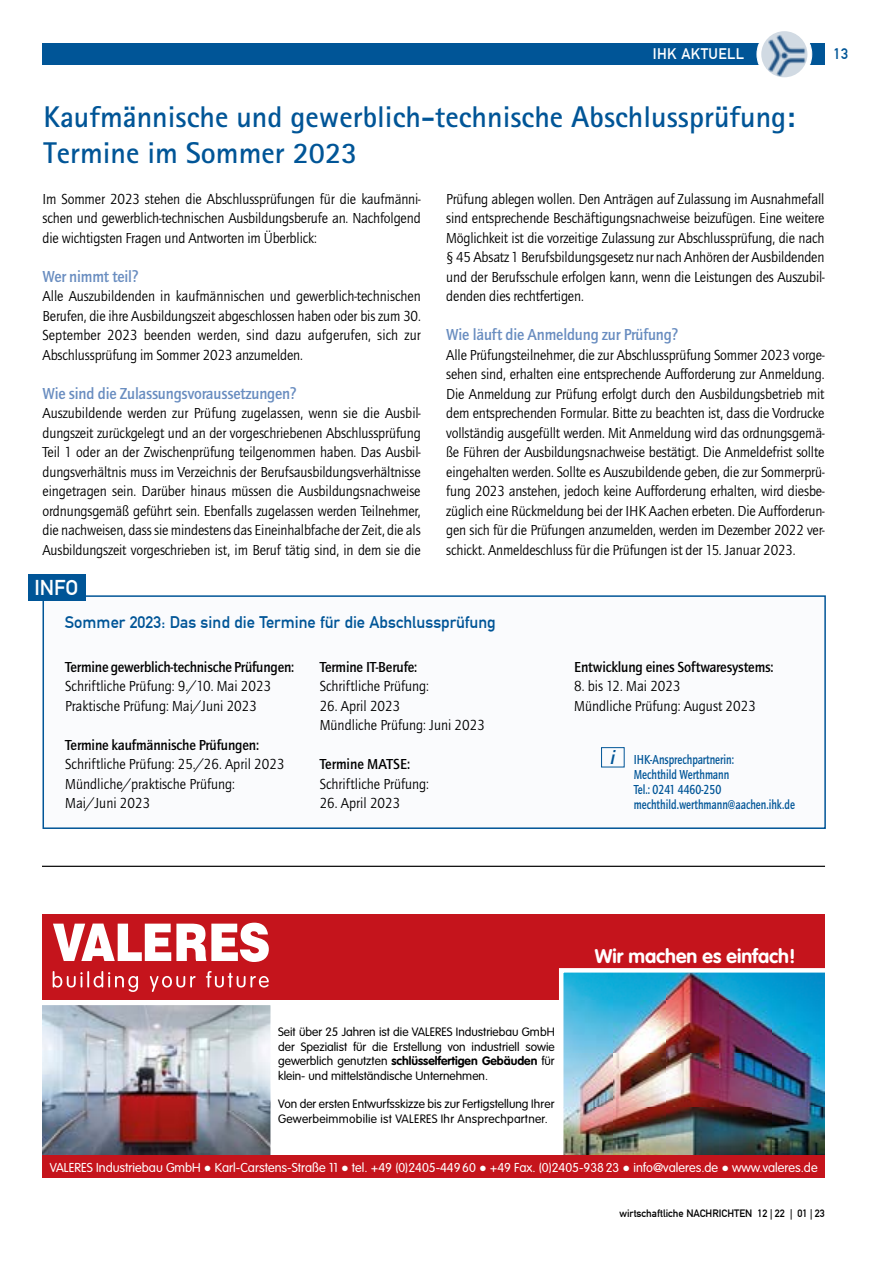
<style>
.page{position:relative;width:893px;height:1263px;background:#fff}
.page>*{position:absolute;margin:0;border:0;box-sizing:border-box;transform-origin:0 0}
.Headline_klein_blau{font:700 30px/36px "Rotis Sans Serif Std";color:#005597}
.Info{font:21px "DIN1451 Com Mittelschrift";color:#fff}
.Grafik{font:700 19.5px "VAG Rounded Std";color:#fff}
.Logo_Info{font:italic 500 19.5px "Quay Sans ITC Std";color:#005597}
.Zwischentitel{font:500 16.5px "Quay Sans ITC Std";letter-spacing:-.01em;color:#698dc0;scale:.95 1}
.Info_Headline{font:16.5px "DIN1451 Com Mittelschrift";color:#005597}
.Grundtext_Inhalt{font:15px/19.5px "Quay Sans ITC Std";letter-spacing:-.01em;color:#000;text-align:justify;scale:.95 1}
.Grundtext_Inhalt-2{font:500 15px "Quay Sans ITC Std";letter-spacing:-.01em;color:#000;scale:.95 1}
.t1{font:15px "DIN1451 Com Mittelschrift";letter-spacing:.025em;color:#fff}
.t2{font:15px "DIN1451 Com Mittelschrift";color:#005597}
.Info_Internetadresse{font:500 13.5px "Quay Sans ITC Std";color:#005597;scale:.8 1}
.Grafik-2{font:300 12.75px "VAG Rounded Std";color:#fff}
.Grafik-3{font:300 12px/14.4px "VAG Rounded Std";color:#000;text-align:justify}
.Grafik-4{font:300 12px/14.4px "VAG Rounded Std";letter-spacing:.02em;color:#000}
.t3{font:10.5px "DIN1451 Com Mittelschrift";color:#000}
.s1{font-weight:700}
.s2{font-family:"Arial Narrow";font-weight:400}
</style>
<div class="page">
<div style="left:43px;top:43px;width:782px;height:22px;background:#005597"></div>
<div style="left:757px;top:27px;width:55px;height:55px;background:#fff;border-radius:50%"></div>
<div style="left:756px;top:26px;width:56px;height:56px;border:1px solid #fff;border-radius:50%"></div>
<img style="left:761px;top:31px;width:46px;height:46px;border-radius:23px">
<div style="left:43px;top:596px;width:782px;height:232px;background:#fafbfd"></div>
<div style="left:601px;top:747px;width:24px;height:20px;border:1px solid #005597"></div>
<div style="left:43px;top:595px;width:783px;height:234px;border:2px solid #005597"></div>
<div style="left:29px;top:574px;width:57px;height:27px;background:#005597"></div>
<hr style="left:42px;top:866px;width:783px;height:1px;background:#000">
<div style="left:43px;top:914px;width:782px;height:86px;background:#c5141c"></div>
<img style="left:559px;top:968px;width:266px;height:187px">
<img style="left:43px;top:1005px;width:228px;height:150px">
<div style="left:43px;top:1155px;width:782px;height:23px;background:#c5141c"></div>
<svg style="left:53px;top:923px;width:216px;height:69px"></svg>
<p class="t1" style="left:653px;top:45px;width:93px">IHK AKTUELL</p>
<p class="t2" style="left:833px;top:45px;width:16px">13</p>
<h1 class="Headline_klein_blau" style="left:43px;top:99px;width:753px">Kaufmännische und gewerblich-technische Abschlussprüfung:<br>Termine im Sommer 2023</h1>
<p class="Grundtext_Inhalt" style="left:43px;top:189px;width:400px">Im Sommer 2023 stehen die Abschlussprüfungen für die kaufmänni&shy;schen und gewerblich-technischen Ausbildungsberufe an. Nachfolgend die wichtigsten Fragen und Antworten im Überblick:</p>
<p class="Zwischentitel" style="left:43px;top:267px;width:102px">Wer nimmt teil?</p>
<p class="Grundtext_Inhalt" style="left:43px;top:287px;width:400px">Alle Auszubildenden in kaufmännischen und gewerblich-technischen Berufen, die ihre Ausbildungszeit abgeschlossen haben oder bis zum 30.<br>September 2023 beenden werden, sind dazu aufgerufen, sich zur Abschlussprüfung im Sommer 2023 anzumelden.</p>
<p class="Zwischentitel" style="left:43px;top:384px;width:269px">Wie sind die Zulassungsvoraussetzungen?</p>
<p class="Grundtext_Inhalt" style="left:43px;top:404px;width:400px">Auszubildende werden zur Prüfung zugelassen, wenn sie die Ausbil&shy;dungszeit zurückgelegt und an der vorgeschriebenen Abschlussprüfung Teil 1 oder an der Zwischenprüfung teilgenommen haben. Das Ausbil&shy;dungsverhältnis muss im Verzeichnis der Berufsausbildungsverhältnisse eingetragen sein. Darüber hinaus müssen die Ausbildungsnachweise ordnungsgemäß geführt sein. Ebenfalls zugelassen werden Teilnehmer, die nachweisen, dass sie mindestens das Eineinhalbfache der Zeit, die als Ausbildungszeit vorgeschrieben ist, im Beruf tätig sind, in dem sie die</p>
<p class="Grundtext_Inhalt" style="left:446px;top:189px;width:400px">Prüfung ablegen wollen. Den Anträgen auf Zulassung im Ausnahmefall sind entsprechende Beschäftigungsnachweise beizufügen. Eine weitere Möglichkeit ist die vorzeitige Zulassung zur Abschlussprüfung, die nach § 45 Absatz 1 Berufsbildungsgesetz nur nach Anhören der Ausbildenden und der Berufsschule erfolgen kann, wenn die Leistungen des Auszubil&shy;denden dies rechtfertigen.</p>
<p class="Zwischentitel" style="left:446px;top:325px;width:246px">Wie läuft die Anmeldung zur Prüfung?</p>
<p class="Grundtext_Inhalt" style="left:446px;top:345px;width:400px">Alle Prüfungsteilnehmer, die zur Abschlussprüfung Sommer 2023 vorge&shy;sehen sind, erhalten eine entsprechende Aufforderung zur Anmeldung.<br>Die Anmeldung zur Prüfung erfolgt durch den Ausbildungsbetrieb mit dem entsprechenden Formular. Bitte zu beachten ist, dass die Vordrucke vollständig ausgefüllt werden. Mit Anmeldung wird das ordnungsgemä&shy;ße Führen der Ausbildungsnachweise bestätigt. Die Anmeldefrist sollte eingehalten werden. Sollte es Auszubildende geben, die zur Sommerprü&shy;fung 2023 anstehen, jedoch keine Aufforderung erhalten, wird diesbe&shy;züglich eine Rückmeldung bei der IHK Aachen erbeten. Die Aufforderun&shy;gen sich für die Prüfungen anzumelden, werden im Dezember 2022 ver&shy;schickt. Anmeldeschluss für die Prüfungen ist der 15. Januar 2023.</p>
<p class="Info" style="left:34px;top:575px;width:45px">INFO</p>
<h1 class="Info_Headline" style="left:65px;top:613px;width:432px">Sommer 2023: Das sind die Termine für die Abschlussprüfung</h1>
<p class="Grundtext_Inhalt-2" style="left:65px;top:658px;width:242px">Termine gewerblich-technische Prüfungen:</p>
<p class="Grundtext_Inhalt" style="left:65px;top:677px;width:218px">Schriftliche Prüfung: 9./10. Mai 2023</p>
<p class="Grundtext_Inhalt" style="left:65px;top:696px;width:203px">Praktische Prüfung: Mai/Juni 2023</p>
<p class="Grundtext_Inhalt-2" style="left:65px;top:736px;width:205px">Termine kaufmännische Prüfungen:</p>
<p class="Grundtext_Inhalt" style="left:65px;top:755px;width:232px">Schriftliche Prüfung: 25./26. April 2023</p>
<p class="Grundtext_Inhalt" style="left:65px;top:774px;width:180px">Mündliche/praktische Prüfung:</p>
<p class="Grundtext_Inhalt" style="left:65px;top:794px;width:91px">Mai/Juni 2023</p>
<p class="Grundtext_Inhalt-2" style="left:320px;top:658px;width:104px">Termine IT-Berufe:</p>
<p class="Grundtext_Inhalt" style="left:320px;top:677px;width:117px">Schriftliche Prüfung:</p>
<p class="Grundtext_Inhalt" style="left:320px;top:696px;width:86px">26. April 2023</p>
<p class="Grundtext_Inhalt" style="left:320px;top:716px;width:175px">Mündliche Prüfung: Juni 2023</p>
<p class="Grundtext_Inhalt-2" style="left:320px;top:756px;width:97px">Termine MATSE:</p>
<p class="Grundtext_Inhalt" style="left:320px;top:774px;width:117px">Schriftliche Prüfung:</p>
<p class="Grundtext_Inhalt" style="left:320px;top:794px;width:86px">26. April 2023</p>
<p class="Grundtext_Inhalt-2" style="left:574px;top:658px;width:211px">Entwicklung eines Softwaresystems:</p>
<p class="Grundtext_Inhalt" style="left:574px;top:677px;width:113px">8. bis 12. Mai 2023</p>
<p class="Grundtext_Inhalt" style="left:574px;top:696px;width:193px">Mündliche Prüfung: August 2023</p>
<p class="Logo_Info" style="left:610px;top:746px;width:6px">i</p>
<p class="Info_Internetadresse" style="left:634px;top:752px;width:127px">IHK-Ansprechpartnerin:</p>
<p class="Info_Internetadresse" style="left:634px;top:767px;width:121px">Mechthild Werthmann</p>
<p class="Info_Internetadresse" style="left:634px;top:782px;width:111px">Tel.: 0241 4460-250</p>
<p class="Info_Internetadresse" style="left:634px;top:797px;width:203px">mechthild.werthmann@aachen.ihk.de</p>
<p class="Grafik" style="left:595px;top:944px;width:202px">Wir machen es einfach!</p>
<p class="Grafik-3" style="left:278px;top:1025px;width:278px">Seit über 25 Jahren ist die VALERES Industriebau GmbH der Spezialist für die Erstellung von industriell sowie gewerblich genutzten <span class="s1">schlüsselfertigen Gebäuden</span> für klein- und mittelständische Unternehmen.</p>
<p class="Grafik-4" style="left:278px;top:1097px;width:278px">Von der ersten Entwurfsskizze bis zur Fertigstellung Ihrer<br>Gewerbeimmobilie ist VALERES Ihr Ansprechpartner.</p>
<p class="Grafik-2" style="left:50px;top:1160px;width:769px">VALERES Industriebau GmbH <span class="s2">●</span> Karl-Carstens-Straße 11 <span class="s2">●</span> tel. +49 (0)2405-449 60 <span class="s2">●</span> +49 Fax. (0)2405-938 23 <span class="s2">●</span> info@valeres.de <span class="s2">●</span> www.valeres.de</p>
<p class="t3" style="left:619px;top:1207px;width:207px">wirtschaftliche NACHRICHTEN 12 | 22 | 01 | 23</p>
</div>
